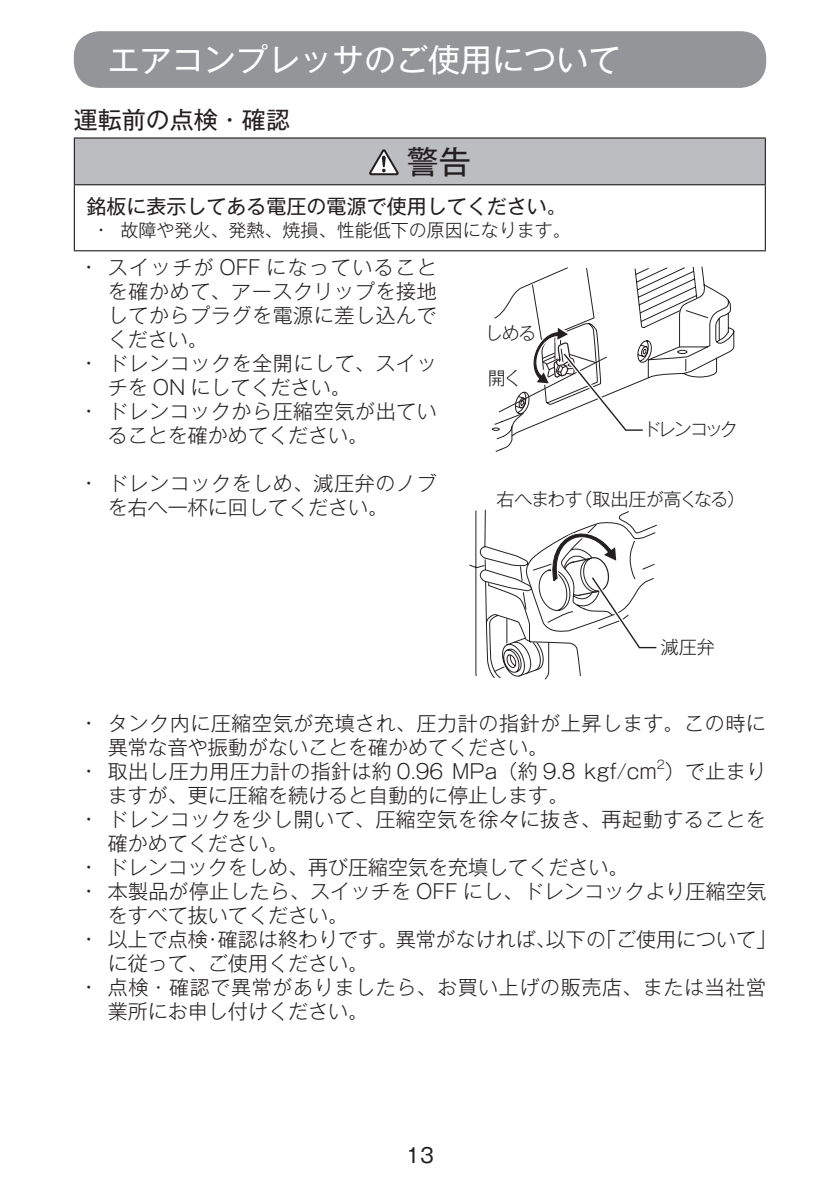
<style>
.page{position:relative;width:840px;height:1191px;background:#fff}
.page>*{position:absolute;margin:0;border:0;box-sizing:border-box;transform-origin:0 0}
.t1{font:32px "Gothic MB101 Pro";color:#fff}
.t2{font:32px "Gothic MB101 Pro";color:#231f20}
.t3{font:24px "Gothic MB101 Pro";color:#231f20}
.t4{font:300 20px/24px "Gothic MB101 Pro";letter-spacing:.01em;color:#231f20}
.t5{font:300 20px/24px "Gothic MB101 Pro";letter-spacing:.03em;color:#231f20}
.t6{font:20px "Gothic MB101 Pro";color:#231f20}
.t7{font:300 18px "Gothic MB101 Pro";color:#231f20}
.t8{font:300 18px "Gothic MB101 Pro";letter-spacing:-.04em;color:#231f20}
.t9{font:300 11.6px "Gothic MB101 Pro";color:#231f20}
</style>
<div class="page">
<div style="left:74px;top:31px;width:691px;height:57px;background:#939598;border-radius:26px"></div>
<div style="left:74px;top:138px;width:690px;height:47px;background:#bcbdc0"></div>
<hr style="left:74px;top:185px;width:1px;height:65px;background:#231f20">
<hr style="left:764px;top:185px;width:1px;height:65px;background:#231f20">
<hr style="left:74px;top:137px;width:691px;height:2px;background:#231f20">
<hr style="left:74px;top:139px;width:1px;height:45px;background:#231f20">
<hr style="left:764px;top:139px;width:1px;height:45px;background:#231f20">
<hr style="left:74px;top:184px;width:691px;height:1px;background:#231f20">
<hr style="left:74px;top:250px;width:691px;height:1px;background:#231f20">
<svg style="left:369px;top:149px;width:29px;height:26px"></svg>
<svg style="left:492px;top:266px;width:242px;height:186px"></svg>
<svg style="left:494px;top:267px;width:214px;height:167px"></svg>
<svg style="left:469px;top:509px;width:188px;height:170px"></svg>
<h1 class="t1" style="left:108px;top:33px;width:514px">エアコンプレッサのご使用について</h1>
<p class="t3" style="left:74px;top:100px;width:217px">運転前の点検・確認</p>
<h1 class="t2" style="left:406px;top:135px;width:65px">警告</h1>
<p class="t6" style="left:86px;top:190px;width:481px">銘板に表示してある電圧の電源で使用してください。</p>
<p class="t7" style="left:98px;top:215px;width:474px">• 故障や発火、発熱、焼損、性能低下の原因になります。</p>
<p class="t4" style="left:108px;top:252px;width:330px;text-align:justify;text-indent:-23px">• スイッチが OFF になっていることを確かめて、アースクリップを接地してからプラグを電源に差し込んでください。</p>
<p class="t5" style="left:108px;top:348px;width:330px;text-indent:-23px">• ドレンコックを全開にして、スイッチを ON にしてください。</p>
<p class="t5" style="left:108px;top:396px;width:330px;text-indent:-23px">• ドレンコックから圧縮空気が出ていることを確かめてください。</p>
<p class="t5" style="left:108px;top:468px;width:330px;text-indent:-23px">• ドレンコックをしめ、減圧弁のノブを右へ一杯に回してください。</p>
<p class="t7" style="left:484px;top:318px;width:53px">しめる</p>
<p class="t7" style="left:487px;top:363px;width:35px">開く</p>
<p class="t7" style="left:642px;top:414px;width:97px">ドレンコック</p>
<p class="t8" style="left:496px;top:484px;width:250px">右へまわす（取出圧が高くなる）</p>
<p class="t7" style="left:660px;top:632px;width:55px">減圧弁</p>
<p class="t5" style="left:108px;top:708px;width:659px;text-indent:-23px">• タンク内に圧縮空気が充填され、圧力計の指針が上昇します。この時に異常な音や振動がないことを確かめてください。</p>
<p class="t4" style="left:85px;top:756px;width:682px">• 取出し圧力用圧力計の指針は約 0.96 MPa（約 9.8 kgf/cm ）で止まり</p>
<p class="t9" style="left:656px;top:755px;width:9px">2</p>
<p class="t4" style="left:108px;top:780px;width:461px">ますが、更に圧縮を続けると自動的に停止します。</p>
<p class="t5" style="left:108px;top:804px;width:659px;text-indent:-23px">• ドレンコックを少し開いて、圧縮空気を徐々に抜き、再起動することを確かめてください。</p>
<p class="t4" style="left:85px;top:852px;width:544px">• ドレンコックをしめ、再び圧縮空気を充填してください。</p>
<p class="t4" style="left:108px;top:876px;width:659px;text-indent:-23px">• 本製品が停止したら、スイッチを OFF にし、ドレンコックより圧縮空気をすべて抜いてください。</p>
<p class="t4" style="left:108px;top:924px;width:669px;text-indent:-23px">• 以上で点検・確認は終わりです。異常がなければ、以下の「ご使用について」に従って、ご使用ください。</p>
<p class="t5" style="left:108px;top:972px;width:659px;text-indent:-23px">• 点検・確認で異常がありましたら、お買い上げの販売店、または当社営業所にお申し付けください。</p>
<p class="t6" style="left:406px;top:1139px;width:29px">13</p>
</div>
